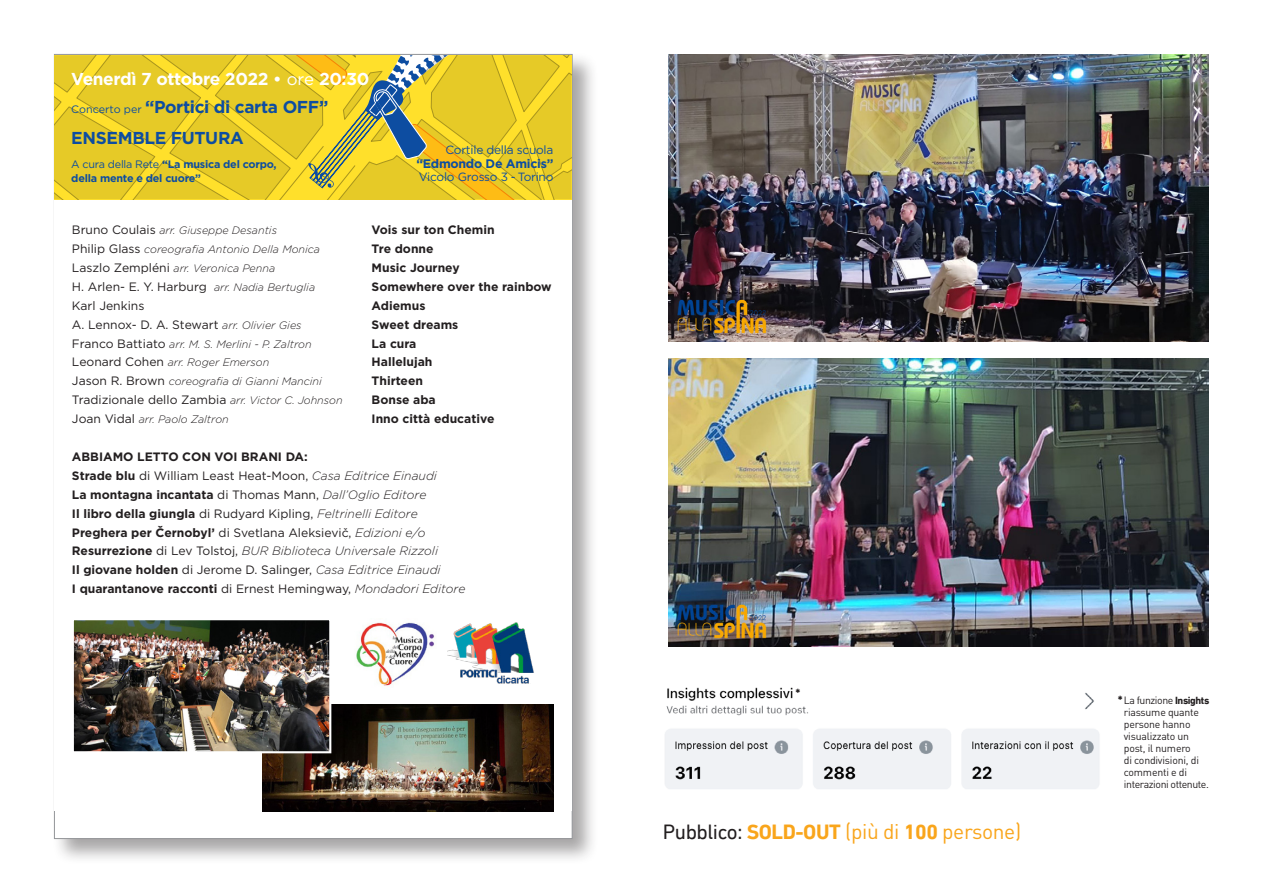
<style>
.page{position:relative;width:1263px;height:893px;background:#fff}
.page>*{position:absolute;margin:0;border:0;box-sizing:border-box;transform-origin:0 0}
.t1{font:21px "DIN Pro";letter-spacing:-.02em;color:#f9a51b}
.t2{font:700 17.25px/27.6px "Gotham";letter-spacing:-.02em;color:#fff}
.t3{font:700 17.25px "Gotham";letter-spacing:-.02em;color:#0d4da1}
.t4{font:700 13.5px "DIN Next W01";color:#231f20}
.t5{font:700 12.45px "Gotham";letter-spacing:-.02em;color:#0d4da1}
.t6{font:700 12.15px/18.9px "Gotham";color:#231f20}
.t7{font:12.15px "Gotham";color:#231f20}
.t8{font:11.85px "Gotham";letter-spacing:-.02em;color:#0d4da1}
.t9{font:italic 300 10.8px "Gotham";color:#231f20}
.t10{font:700 10.8px/13.8px "Gotham";letter-spacing:-.02em;color:#0d4da1}
.t11{font:10.5px "DIN Pro";letter-spacing:-.02em;color:#231f20}
.t12{font:10.5px "DIN Pro";letter-spacing:-.04em;color:#231f20}
.s1{font-size:16.8px}
.s2{font-weight:400;font-size:16.8px}
.s3{font-weight:400;font-size:10.8px;color:#0d4da1}
.s4{color:#0d4da1}
.s5{font-weight:400}
.s6{font-weight:400;font-style:normal;font-size:12.15px}
.s7{font-weight:300;font-style:italic;font-size:10.8px}
.s8{font-weight:300;font-style:italic}
.s9{font-family:"DIN Next W01";color:#231f20}
.s10{font-family:"DIN Next W01";font-weight:700}
</style>
<div class="page">
<img style="left:665px;top:687px;width:434px;height:102px">
<div style="left:52px;top:52px;width:547px;height:813px;background:#231f20;opacity:.4"></div>
<div style="left:54px;top:54px;width:519px;height:785px;background:#fff;border:1px solid #939598"></div>
<img style="left:668px;top:358px;width:541px;height:288px">
<img style="left:668px;top:54px;width:541px;height:288px">
<div style="left:54px;top:55px;width:517px;height:756px;background:#fff"></div>
<svg style="left:54px;top:55px;width:517px;height:144px;background:#e2c82e"></svg>
<img style="left:263px;top:705px;width:290px;height:106px">
<img style="left:447px;top:622px;width:87px;height:62px">
<img style="left:356px;top:622px;width:78px;height:64px">
<img style="left:75px;top:621px;width:253px;height:129px">
<div style="left:72px;top:618px;width:259px;height:135px;border:2px solid #fff"></div>
<h2 class="t2" style="left:71px;top:65px;width:300px">Venerdì 7 ottobre 2022 <span class="s1">•</span> <span class="s2">ore</span> 20:30<br><span class="s3">Concerto per</span> <span class="s4">“Portici di carta OFF”</span></h2>
<h2 class="t3" style="left:71px;top:126px;width:174px">ENSEMBLE FUTURA</h2>
<p class="t10" style="left:71px;top:157px;width:207px"><span class="s5">A cura della Rete</span> “La musica del corpo, della mente e del cuore”</p>
<p class="t8" style="left:445px;top:143px;width:109px">Cortile della scuola</p>
<p class="t5" style="left:416px;top:155px;width:138px">“Edmondo De Amicis”</p>
<p class="t8" style="left:419px;top:170px;width:136px">Vicolo Grosso 3 - Torino</p>
<p class="t9" style="left:72px;top:223px;width:207px"><span class="s6">Bruno Coulais</span> arr. Giuseppe Desantis</p>
<p class="t6" style="left:372px;top:220px;width:125px">Vois sur ton Chemin</p>
<p class="t9" style="left:72px;top:242px;width:250px"><span class="s6">Philip Glass</span> coreografia Antonio Della Monica</p>
<p class="t6" style="left:372px;top:239px;width:63px">Tre donne</p>
<p class="t9" style="left:72px;top:261px;width:205px"><span class="s6">Laszlo Zempléni</span> arr. Veronica Penna</p>
<p class="t6" style="left:372px;top:258px;width:90px">Music Journey</p>
<p class="t7" style="left:72px;top:279px;width:245px">H. Arlen- E. Y. Harburg <span class="s7">arr. Nadia Bertuglia</span></p>
<p class="t6" style="left:372px;top:277px;width:182px">Somewhere over the rainbow</p>
<p class="t7" style="left:72px;top:298px;width:74px">Karl Jenkins</p>
<p class="t6" style="left:372px;top:296px;width:55px">Adiemus</p>
<p class="t7" style="left:72px;top:317px;width:231px">A. Lennox- D. A. Stewart <span class="s7">arr. Olivier Gies</span></p>
<p class="t6" style="left:372px;top:315px;width:88px">Sweet dreams</p>
<p class="t9" style="left:72px;top:337px;width:241px"><span class="s6">Franco Battiato</span> arr. M. S. Merlini - P. Zaltron</p>
<p class="t6" style="left:372px;top:334px;width:46px">La cura</p>
<p class="t9" style="left:72px;top:356px;width:199px"><span class="s6">Leonard Cohen</span> arr. Roger Emerson</p>
<p class="t6" style="left:372px;top:353px;width:62px">Hallelujah</p>
<p class="t9" style="left:72px;top:375px;width:251px"><span class="s6">Jason R. Brown</span> coreografia di Gianni Mancini</p>
<p class="t6" style="left:372px;top:371px;width:53px">Thirteen</p>
<p class="t7" style="left:72px;top:392px;width:272px">Tradizionale dello Zambia <span class="s7">arr. Victor C. Johnson</span></p>
<p class="t6" style="left:372px;top:390px;width:66px">Bonse aba</p>
<p class="t9" style="left:72px;top:412px;width:158px"><span class="s6">Joan Vidal</span> arr. Paolo Zaltron</p>
<p class="t6" style="left:372px;top:409px;width:124px">Inno città educative</p>
<p class="t6" style="left:72px;top:447px;width:395px">ABBIAMO LETTO CON VOI BRANI DA:<br>Strade blu <span class="s5">di William Least Heat-Moon,</span> <span class="s8">Casa Editrice Einaudi<br></span>La montagna incantata <span class="s5">di Thomas Mann,</span> <span class="s8">Dall’Oglio Editore<br></span>Il libro della giungla <span class="s5">di Rudyard Kipling,</span> <span class="s8">Feltrinelli Editore </span>Preghera per Černobyl’ <span class="s5">di Svetlana Aleksievič,</span> <span class="s8">Edizioni e/o </span>Resurrezione <span class="s5">di Lev Tolstoj,</span> <span class="s8">BUR Biblioteca Universale Rizzoli<br></span>Il giovane holden <span class="s5">di Jerome D. Salinger,</span> <span class="s8">Casa Editrice Einaudi<br></span>I quarantanove racconti <span class="s5">di Ernest Hemingway,</span> <span class="s8">Mondadori Editore</span></p>
<p class="t4" style="left:795px;top:685px;width:6px">*</p>
<p class="t1" style="left:663px;top:817px;width:360px"><span class="s9">Pubblico:</span> <span class="s10">SOLD-OUT</span> (più di <span class="s10">100</span> persone)</p>
<p class="t12" style="left:1124px;top:693px;width:87px">La funzione <span class="s10">Insights</span></p>
<p class="t11" style="left:1124px;top:705px;width:77px">riassume quante</p>
<p class="t11" style="left:1124px;top:717px;width:68px">persone hanno</p>
<p class="t11" style="left:1124px;top:729px;width:67px">visualizzato un</p>
<p class="t11" style="left:1124px;top:741px;width:68px">post, il numero</p>
<p class="t11" style="left:1124px;top:753px;width:77px">di condivisioni, di</p>
<p class="t11" style="left:1124px;top:765px;width:65px">commenti e di</p>
<p class="t12" style="left:1124px;top:777px;width:87px">interazioni ottenute.</p>
<p class="t4" style="left:1118px;top:693px;width:6px">*</p>
</div>
